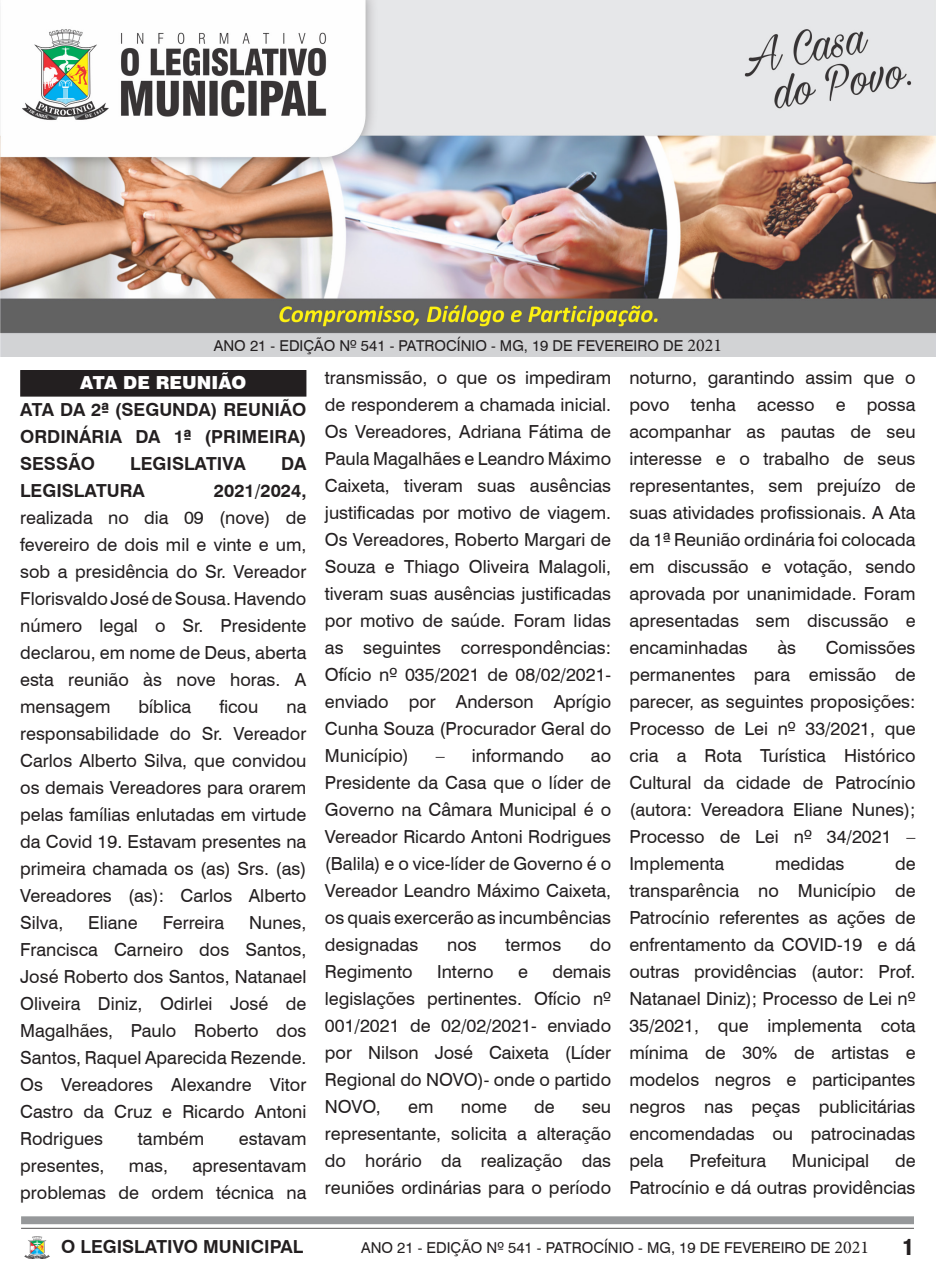
<style>
.page{position:relative;width:936px;height:1276px;background:#fff}
.page>*{position:absolute;margin:0;border:0;box-sizing:border-box;transform-origin:0 0}
.t1{font:900 condensed 21px "Swiss 721 BT";color:#231f20}
.Default{font:18px/27px "Swiss 721 BT";color:#231f20;text-align:justify}
.Default-2{font:700 18px/27px "Swiss 721 BT";color:#231f20;text-align:justify}
.t2{font:900 18px "Swiss 721 BT";color:#fff}
.t3{font:15px "Swiss 721 BT";color:#231f20}
.s1{font-family:"Minion Pro";font-size:18px}
.s2{font-weight:700}
</style>
<div class="page">
<img style="left:25px;top:1236px;width:24px;height:22px">
<img style="left:0;top:0;width:935px;height:356px">
<div style="left:21px;top:371px;width:285px;height:25px;background:#231f20"></div>
<div style="left:20px;top:370px;width:286px;height:26px;border:2px solid #231f20"></div>
<p class="t3" style="left:214px;top:336px;width:509px">ANO 21 - EDIÇÃO Nº 541 - PATROCÍNIO - MG, 19 DE FEVEREIRO DE <span class="s1">2021</span></p>
<p class="t2" style="left:80px;top:372px;width:168px">ATA DE REUNIÃO</p>
<p class="Default-2" style="left:20px;top:395px;width:288px">ATA DA 2ª (SEGUNDA) REUNIÃO ORDINÁRIA DA 1ª (PRIMEIRA)<br>SESSÃO</p>
<p class="Default-2" style="left:130px;top:449px;width:117px">LEGISLATIVA</p>
<p class="Default-2" style="left:281px;top:449px;width:27px">DA</p>
<p class="Default-2" style="left:20px;top:476px;width:126px">LEGISLATURA</p>
<p class="Default" style="left:20px;top:476px;width:288px;text-indent:194px"><span class="s2">2021/2024, </span>realizada no dia 09 (nove) de fevereiro de dois mil e vinte e um, sob a presidência do Sr. Vereador Florisvaldo José de Sousa. Havendo número legal o Sr. Presidente declarou, em nome de Deus, aberta esta reunião às nove horas. A mensagem</p>
<p class="Default" style="left:139px;top:692px;width:54px">bíblica</p>
<p class="Default" style="left:219px;top:692px;width:40px">ficou</p>
<p class="Default" style="left:20px;top:692px;width:288px;text-indent:266px">na responsabilidade do Sr. Vereador Carlos Alberto Silva, que convidou os demais Vereadores para orarem pelas famílias enlutadas em virtude da Covid 19. Estavam presentes na primeira chamada os (as) Srs. (as)<br>Vereadores (as): Carlos Alberto Silva,</p>
<p class="Default" style="left:20px;top:908px;width:288px;text-indent:229px">Nunes, Francisca Carneiro dos Santos, José Roberto dos Santos, Natanael Oliveira Diniz, Odirlei José de Magalhães, Paulo Roberto dos Santos, Raquel Aparecida Rezende.<br>Os Vereadores Alexandre Vitor Castro da Cruz e Ricardo Antoni Rodrigues</p>
<p class="Default" style="left:88px;top:908px;width:51px">Eliane</p>
<p class="Default" style="left:163px;top:908px;width:63px">Ferreira</p>
<p class="Default" style="left:138px;top:1124px;width:68px">também</p>
<p class="Default" style="left:239px;top:1124px;width:69px">estavam</p>
<p class="Default" style="left:20px;top:1151px;width:86px">presentes,</p>
<p class="Default" style="left:129px;top:1151px;width:41px">mas,</p>
<p class="Default" style="left:20px;top:1151px;width:288px;text-align:right">apresentavam<br>problemas de ordem técnica na</p>
<p class="Default" style="left:325px;top:363px;width:288px">transmissão, o que os impediram de responderem a chamada inicial.<br>Os Vereadores, Adriana Fátima de Paula Magalhães e Leandro Máximo Caixeta, tiveram suas ausências justificadas por motivo de viagem.<br>Os Vereadores, Roberto Margari de Souza e Thiago Oliveira Malagoli, tiveram suas ausências justificadas por motivo de saúde. Foram lidas as seguintes correspondências:<br>Ofício nº 035/2021 de 08/02/2021- enviado por Anderson Aprígio Cunha Souza (Procurador Geral do Município)</p>
<p class="Default" style="left:436px;top:741px;width:129px">– informando</p>
<p class="Default" style="left:325px;top:741px;width:288px;text-indent:266px">ao Presidente da Casa que o líder de Governo na Câmara Municipal é o Vereador Ricardo Antoni Rodrigues (Balila) e o vice-líder de Governo é o Vereador Leandro Máximo Caixeta, os quais exercerão as incumbências designadas</p>
<p class="Default" style="left:447px;top:930px;width:31px">nos</p>
<p class="Default" style="left:505px;top:930px;width:57px">termos</p>
<p class="Default" style="left:590px;top:930px;width:23px">do</p>
<p class="Default" style="left:325px;top:957px;width:288px;text-indent:227px">demais legislações pertinentes. Ofício nº 001/2021 de 02/02/2021- enviado por Nilson José Caixeta (Líder Regional do NOVO)- onde o partido NOVO,</p>
<p class="Default" style="left:325px;top:957px;width:89px">Regimento</p>
<p class="Default" style="left:437px;top:957px;width:58px">Interno</p>
<p class="Default" style="left:518px;top:957px;width:11px">e</p>
<p class="Default" style="left:408px;top:1092px;width:27px">em</p>
<p class="Default" style="left:461px;top:1092px;width:47px">nome</p>
<p class="Default" style="left:534px;top:1092px;width:22px">de</p>
<p class="Default" style="left:325px;top:1092px;width:288px;text-indent:257px">seu representante, solicita a alteração do horário da realização das reuniões ordinárias para o período</p>
<p class="Default" style="left:629px;top:363px;width:288px">noturno, garantindo assim que o povo tenha acesso e possa acompanhar as pautas de seu interesse e o trabalho de seus representantes, sem prejuízo de suas atividades profissionais. A Ata da 1ª Reunião ordinária foi colocada em discussão e votação, sendo aprovada por unanimidade. Foram apresentadas sem discussão e encaminhadas</p>
<p class="Default" style="left:777px;top:633px;width:20px">às</p>
<p class="Default" style="left:629px;top:633px;width:288px;text-indent:196px">Comissões permanentes para emissão de parecer, as seguintes proposições:<br>Processo de Lei nº 33/2021, que cria a Rota Turística Histórico Cultural da cidade de Patrocínio (autora: Vereadora Eliane Nunes); Processo de Lei nº 34/2021 – Implementa</p>
<p class="Default" style="left:629px;top:849px;width:288px;text-indent:266px">de transparência no Município de Patrocínio referentes as ações de enfrentamento da COVID-19 e dá outras providências (autor: Prof.<br>Natanael Diniz); Processo de Lei nº 35/2021, que implementa cota mínima de 30% de artistas e modelos negros e participantes negros nas peças publicitárias encomendadas ou patrocinadas pela</p>
<p class="Default" style="left:775px;top:849px;width:71px">medidas</p>
<p class="Default" style="left:689px;top:1146px;width:78px">Prefeitura</p>
<p class="Default" style="left:791px;top:1146px;width:79px">Municipal</p>
<p class="Default" style="left:629px;top:1146px;width:288px;text-align:right">de<br>Patrocínio e dá outras providências</p>
<p class="Default-2" style="left:61px;top:1232px;width:244px">O LEGISLATIVO MUNICIPAL</p>
<p class="t3" style="left:361px;top:1236px;width:509px">ANO 21 - EDIÇÃO Nº 541 - PATROCÍNIO - MG, 19 DE FEVEREIRO DE <span class="s1">2021</span></p>
<p class="t1" style="left:902px;top:1235px;width:13px">1</p>
</div>
